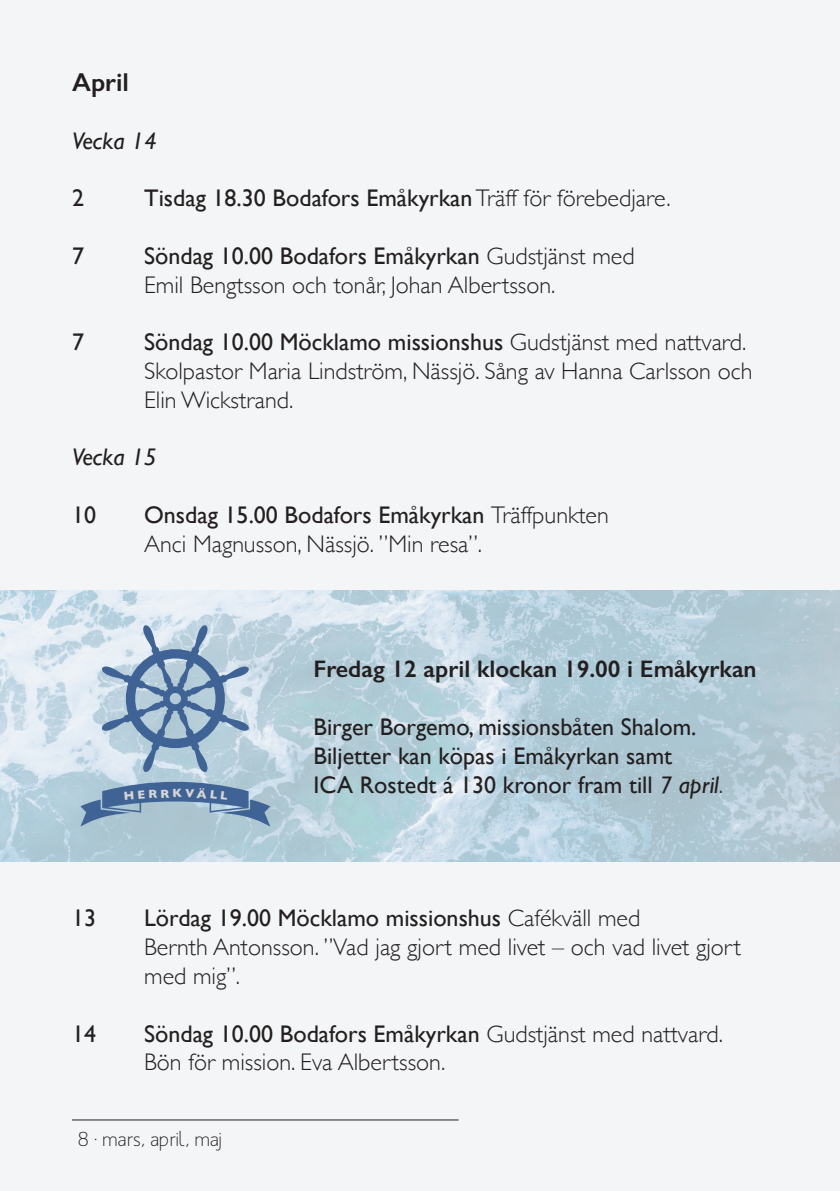
<style>
.page{position:relative;width:840px;height:1191px;background:#fff}
.page>*{position:absolute;margin:0;border:0;box-sizing:border-box;transform-origin:0 0}
.t1{font:600 26px "Gill Sans";color:#231f20}
.t2{font:300 24px/28.8px "Gill Sans";color:#231f20}
.t3{font:24px/28.8px "Gill Sans";color:#231f20}
.t4{font:600 24px "Gill Sans";color:#231f20}
.t5{font:italic 24px "Gill Sans";color:#231f20}
.t6{font:20px "Mank Sans";color:#231f20}
.s1{font-weight:300}
.s2{font-weight:400}
.s3{font-style:italic}
</style>
<div class="page">
<div style="left:0;top:0;width:839px;height:1191px;background:#f3f5f6"></div>
<hr style="left:72px;top:1119px;width:386px;height:1px;background:#231f20">
<img style="left:0;top:590px;width:839px;height:271px">
<svg style="left:102px;top:625px;width:147px;height:147px;background:#a0b8cd"></svg>
<svg style="left:80px;top:778px;width:190px;height:48px;background:#829fbb"></svg>
<p class="t1" style="left:72px;top:66px;width:58px">April</p>
<p class="t5" style="left:72px;top:127px;width:86px">Vecka 14</p>
<p class="t3" style="left:72px;top:183px;width:13px">2</p>
<p class="t3" style="left:144px;top:183px;width:527px">Tisdag 18.30 Bodafors Emåkyrkan <span class="s1">Träff för förebedjare.</span></p>
<p class="t3" style="left:72px;top:241px;width:13px">7</p>
<p class="t2" style="left:144px;top:240px;width:492px"><span class="s2">Söndag 10.00 Bodafors Emåkyrkan</span> Gudstjänst med<br>Emil Bengtsson och tonår, Johan Albertsson.</p>
<p class="t3" style="left:72px;top:327px;width:13px">7</p>
<p class="t2" style="left:144px;top:327px;width:609px"><span class="s2">Söndag 10.00 Möcklamo missionshus</span> Gudstjänst med nattvard.<br>Skolpastor Maria Lindström, Nässjö. Sång av Hanna Carlsson och<br>Elin Wickstrand.</p>
<p class="t5" style="left:72px;top:443px;width:86px">Vecka 15</p>
<p class="t3" style="left:72px;top:500px;width:25px">10</p>
<p class="t2" style="left:144px;top:500px;width:466px"><span class="s2">Onsdag 15.00 Bodafors Emåkyrkan</span> Träffpunkten<br>Anci Magnusson, Nässjö. ”Min resa”.</p>
<p class="t4" style="left:313px;top:655px;width:444px">Fredag 12 april klockan 19.00 i Emåkyrkan</p>
<p class="t3" style="left:313px;top:712px;width:384px">Birger Borgemo, missionsbåten Shalom.</p>
<p class="t3" style="left:313px;top:741px;width:411px">Biljetter kan köpas i Emåkyrkan samt<br>ICA Rostedt á 130 kronor fram till <span class="s3">7 april</span><span class="s1">.</span></p>
<p class="t3" style="left:72px;top:903px;width:25px">13</p>
<p class="t2" style="left:144px;top:903px;width:598px"><span class="s2">Lördag 19.00 Möcklamo missionshus</span> Cafékväll med<br>Bernth Antonsson. ”Vad jag gjort med livet – och vad livet gjort med mig”.</p>
<p class="t3" style="left:72px;top:1019px;width:25px">14</p>
<p class="t2" style="left:144px;top:1018px;width:580px"><span class="s2">Söndag 10.00 Bodafors Emåkyrkan</span> Gudstjänst med nattvard.<br>Bön för mission. Eva Albertsson.</p>
<p class="t6" style="left:78px;top:1126px;width:145px">8 . mars, april, maj</p>
</div>
